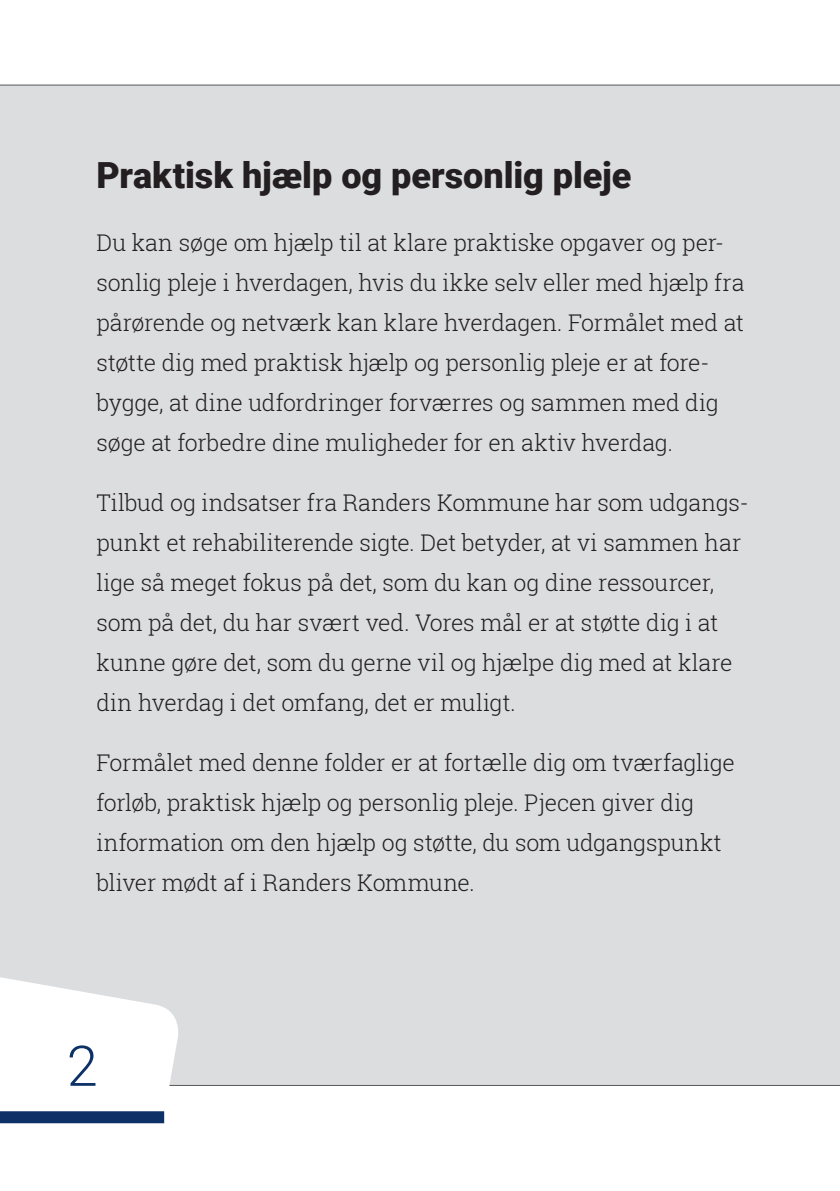
<style>
.page{position:relative;width:840px;height:1191px;background:#fff}
.page>*{position:absolute;margin:0;border:0;box-sizing:border-box;transform-origin:0 0}
.t1{font:300 56px "Roboto";color:#0d3166}
.t2{font:900 36px "Roboto";color:#231f20}
.t3{font:300 23px/40px "Roboto Slab";letter-spacing:-.01em;color:#231f20}
</style>
<div class="page">
<div style="left:0;top:85px;width:839px;height:1000px;background:#dcdddf"></div>
<hr style="left:0;top:85px;width:839px;height:1px;background:#57585a">
<svg style="left:0;top:977px;width:178px;height:147px;fill:#fff"></svg>
<div style="left:0;top:1111px;width:164px;height:12px;background:#0d3166"></div>
<hr style="left:169px;top:1085px;width:670px;height:1px;background:#57585a">
<h2 class="t2" style="left:96px;top:150px;width:536px">Praktisk hjælp og personlig pleje</h2>
<p class="t3" style="left:96px;top:222px;width:649px">Du kan søge om hjælp til at klare praktiske opgaver og per&shy;sonlig pleje i hverdagen, hvis du ikke selv eller med hjælp fra pårørende og netværk kan klare hverdagen. Formålet med at støtte dig med praktisk hjælp og personlig pleje er at fore&shy;bygge, at dine udfordringer forværres og sammen med dig søge at forbedre dine muligheder for en aktiv hverdag.</p>
<p class="t3" style="left:96px;top:482px;width:653px">Tilbud og indsatser fra Randers Kommune har som udgangs&shy;punkt et rehabiliterende sigte. Det betyder, at vi sammen har lige så meget fokus på det, som du kan og dine ressourcer, som på det, du har svært ved. Vores mål er at støtte dig i at kunne gøre det, som du gerne vil og hjælpe dig med at klare din hverdag i det omfang, det er muligt.</p>
<p class="t3" style="left:96px;top:742px;width:639px">Formålet med denne folder er at fortælle dig om tværfaglige forløb, praktisk hjælp og personlig pleje. Pjecen giver dig information om den hjælp og støtte, du som udgangspunkt bliver mødt af i Randers Kommune.</p>
<h1 class="t1" style="left:67px;top:1026px;width:33px">2</h1>
</div>
